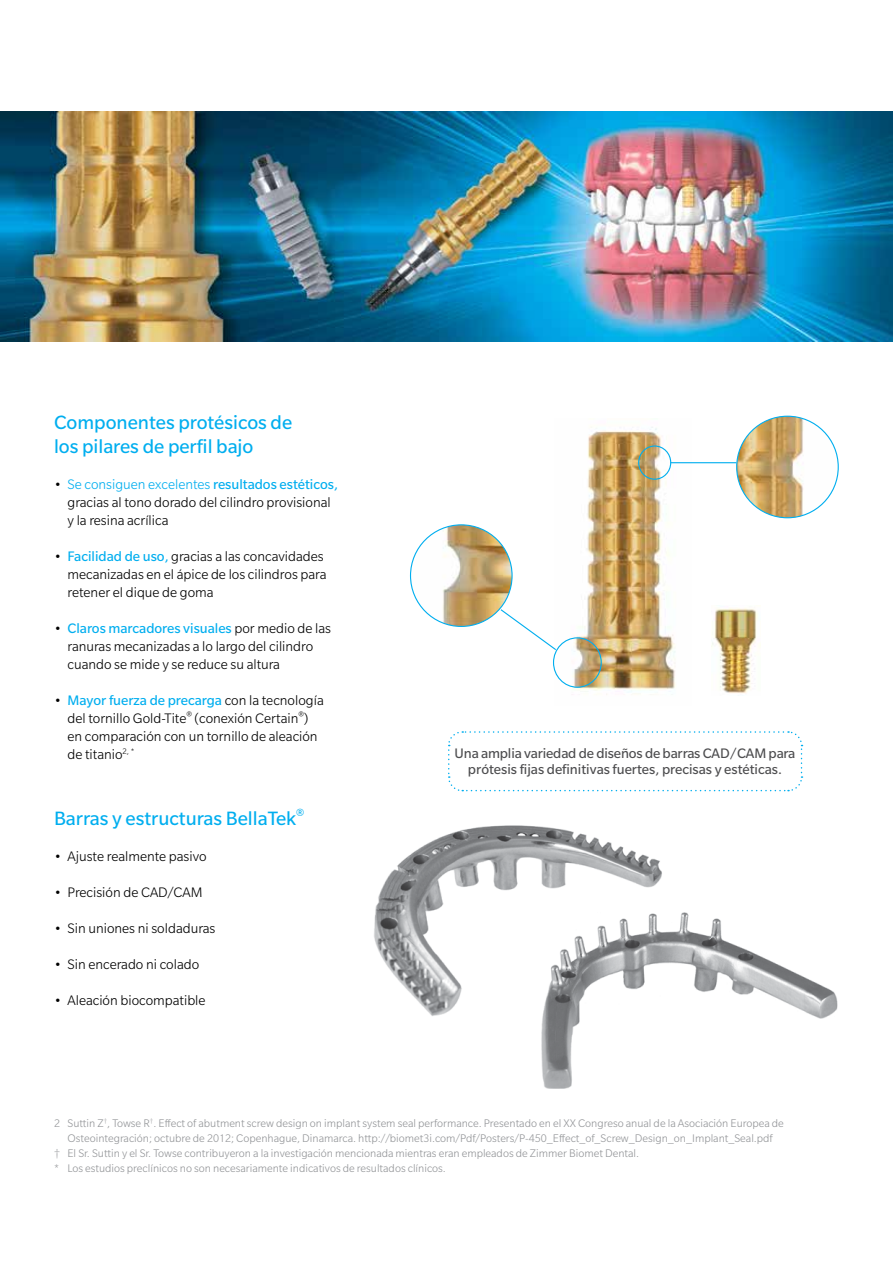
<style>
.page{position:relative;width:893px;height:1263px;background:#fff}
.page>*{position:absolute;margin:0;border:0;box-sizing:border-box;transform-origin:0 0}
.t1{font:21px/24px "Slate Pro";color:#00aeef}
.t2{font:300 15px/18px "Slate Pro";color:#000}
.t3{font:15px/16.5px "Slate Pro";color:#4d4d4f;text-align:center}
.t4{font:300 12px "Slate Pro";color:#939598}
.s1{color:#00aeef}
.s2{font-weight:400;color:#00aeef}
</style>
<div class="page">
<img style="left:0;top:112px;width:893px;height:229px">
<img style="left:374px;top:825px;width:309px;height:191px">
<img style="left:533px;top:913px;width:305px;height:176px">
<img style="left:554px;top:427px;width:138px;height:268px">
<img style="left:712px;top:608px;width:48px;height:86px">
<img style="left:410px;top:525px;width:102px;height:101px;border-radius:51px">
<img style="left:737px;top:416px;width:101px;height:102px;border-radius:51px">
<div style="left:553px;top:637px;width:49px;height:51px;border:1px solid #00aeef;border-radius:50%"></div>
<svg style="left:499px;top:608px;width:58px;height:43px"></svg>
<hr style="left:670px;top:462px;width:66px;height:1px;background:#00aeef">
<div style="left:638px;top:445px;width:33px;height:35px;border:1px solid #00aeef;border-radius:50%"></div>
<svg style="left:448px;top:731px;width:355px;height:61px"></svg>
<h1 class="t1" style="left:54px;top:410px;width:240px">Componentes protésicos de los pilares de perfil bajo</h1>
<p class="t2" style="left:68px;top:475px;width:272px;text-indent:-14px">• <span class="s1">Se consiguen excelentes</span> <span class="s2">resultados estéticos, </span>gracias al tono dorado del cilindro provisional y la resina acrílica</p>
<p class="t2" style="left:68px;top:547px;width:260px;text-indent:-14px">• <span class="s2">Facilidad de uso,</span> gracias a las concavidades mecanizadas en el ápice de los cilindros para retener el dique de goma</p>
<p class="t2" style="left:68px;top:619px;width:265px;text-indent:-14px">• <span class="s2">Claros marcadores visuales</span> por medio de las ranuras mecanizadas a lo largo del cilindro cuando se mide y se reduce su altura</p>
<p class="t2" style="left:67px;top:691px;width:258px;text-indent:-13px">• <span class="s2">Mayor fuerza de precarga</span> con la tecnología del tornillo Gold-Tite<sup>®</sup> (conexión Certain<sup>®</sup>) en comparación con un tornillo de aleación de titanio<sup>2,</sup> <sup>*</sup></p>
<h1 class="t1" style="left:54px;top:806px;width:252px">Barras y estructuras BellaTek<sup>®</sup></h1>
<p class="t2" style="left:54px;top:847px;width:154px">• Ajuste realmente pasivo</p>
<p class="t2" style="left:54px;top:883px;width:150px">• Precisión de CAD/CAM</p>
<p class="t2" style="left:54px;top:919px;width:163px">• Sin uniones ni soldaduras</p>
<p class="t2" style="left:54px;top:955px;width:147px">• Sin encerado ni colado</p>
<p class="t2" style="left:54px;top:991px;width:153px">• Aleación biocompatible</p>
<p class="t3" style="left:455px;top:745px;width:342px">Una amplia variedad de diseños de barras CAD/CAM para prótesis fijas definitivas fuertes, precisas y estéticas.</p>
<p class="t4" style="left:54px;top:1116px;width:731px">2 Suttin Z<sup>†</sup>, Towse R<sup>†</sup>. Effect of abutment screw design on implant system seal performance. Presentado en el XX Congreso anual de la Asociación Europea de</p>
<p class="t4" style="left:67px;top:1131px;width:707px">Osteointegración; octubre de 2012; Copenhague, Dinamarca. http://biomet3i.com/Pdf/Posters/P-450_Effect_of_Screw_Design_on_Implant_Seal.pdf</p>
<p class="t4" style="left:54px;top:1146px;width:587px">† El Sr. Suttin y el Sr. Towse contribuyeron a la investigación mencionada mientras eran empleados de Zimmer Biomet Dental.</p>
<p class="t4" style="left:54px;top:1161px;width:393px">* Los estudios preclínicos no son necesariamente indicativos de resultados clínicos.</p>
</div>
